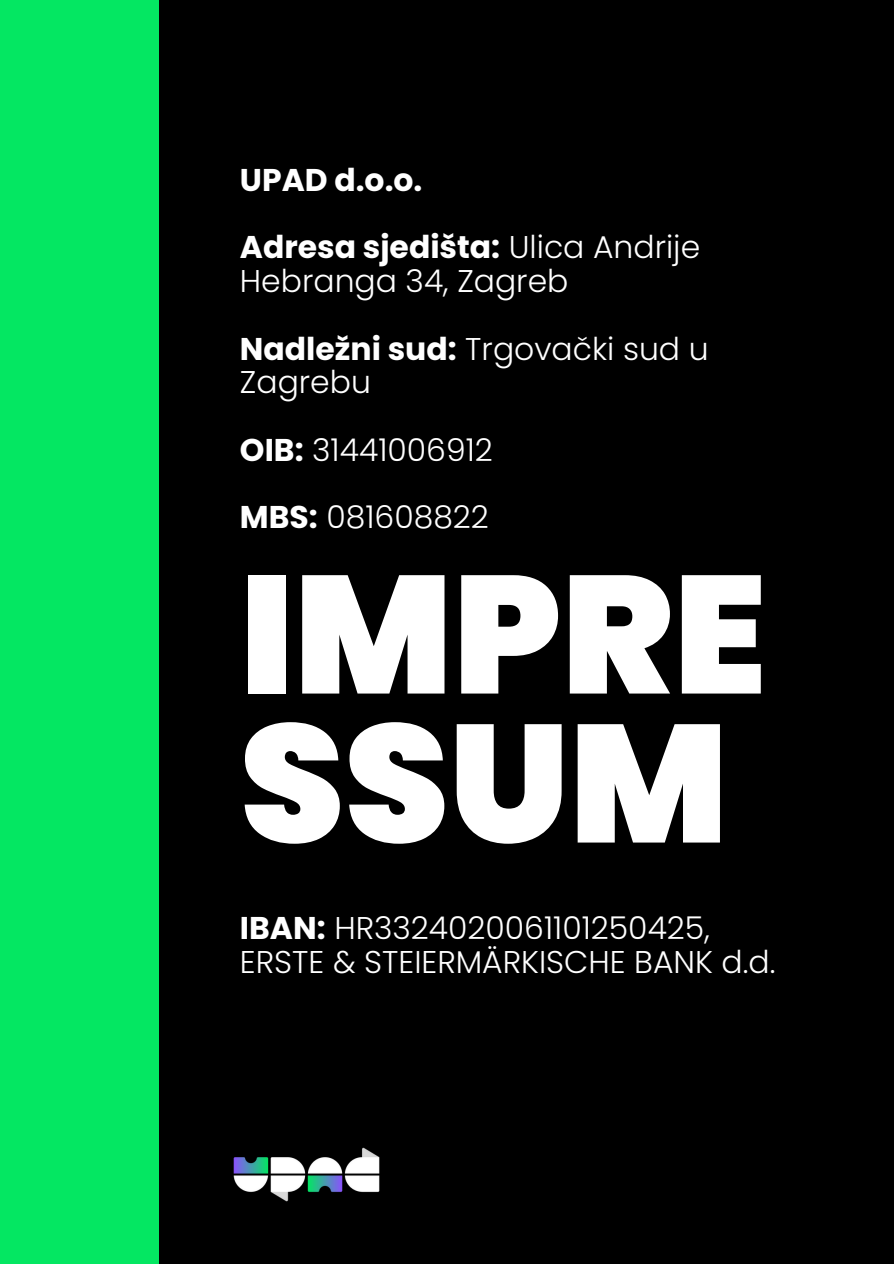
<style>
.page{position:relative;width:894px;height:1264px;background:#fff}
.page>*{position:absolute;margin:0;border:0;box-sizing:border-box;transform-origin:0 0}
.t1{font:900 167.1px/148.9px "Poppins";color:#fff}
.t2{font:300 31.35px/33.8px "Poppins";color:#fff}
.t3{font:700 31.35px "Poppins";color:#fff}
.s1{font-weight:700}
</style>
<div class="page">
<div style="left:0;top:0;width:893px;height:1263px;background:#000"></div>
<div style="left:0;top:0;width:159px;height:1263px;background:#04e762"></div>
<img style="left:233px;top:1147px;width:147px;height:55px">
<p class="t3" style="left:240px;top:158px;width:184px">UPAD d.o.o.</p>
<p class="t2" style="left:240px;top:230px;width:461px"><span class="s1">Adresa sjedišta:</span> Ulica Andrije<br>Hebranga 34, Zagreb</p>
<h2 class="t2" style="left:240px;top:332px;width:470px"><span class="s1">Nadležni sud:</span> Trgovački sud u<br>Zagrebu</h2>
<h2 class="t2" style="left:240px;top:433px;width:254px"><span class="s1">OIB:</span> 31441006912</h2>
<h1 class="t2" style="left:240px;top:500px;width:250px"><span class="s1">MBS:</span> 081608822</h1>
<p class="t1" style="left:240px;top:560px;width:528px">IMPRE<br>SSUM</p>
<p class="t2" style="left:240px;top:911px;width:471px"><span class="s1">IBAN:</span> HR3324020061101250425,</p>
<p class="t2" style="left:240px;top:944px;width:537px">ERSTE &amp; STEIERMÄRKISCHE BANK d.d.</p>
</div>
